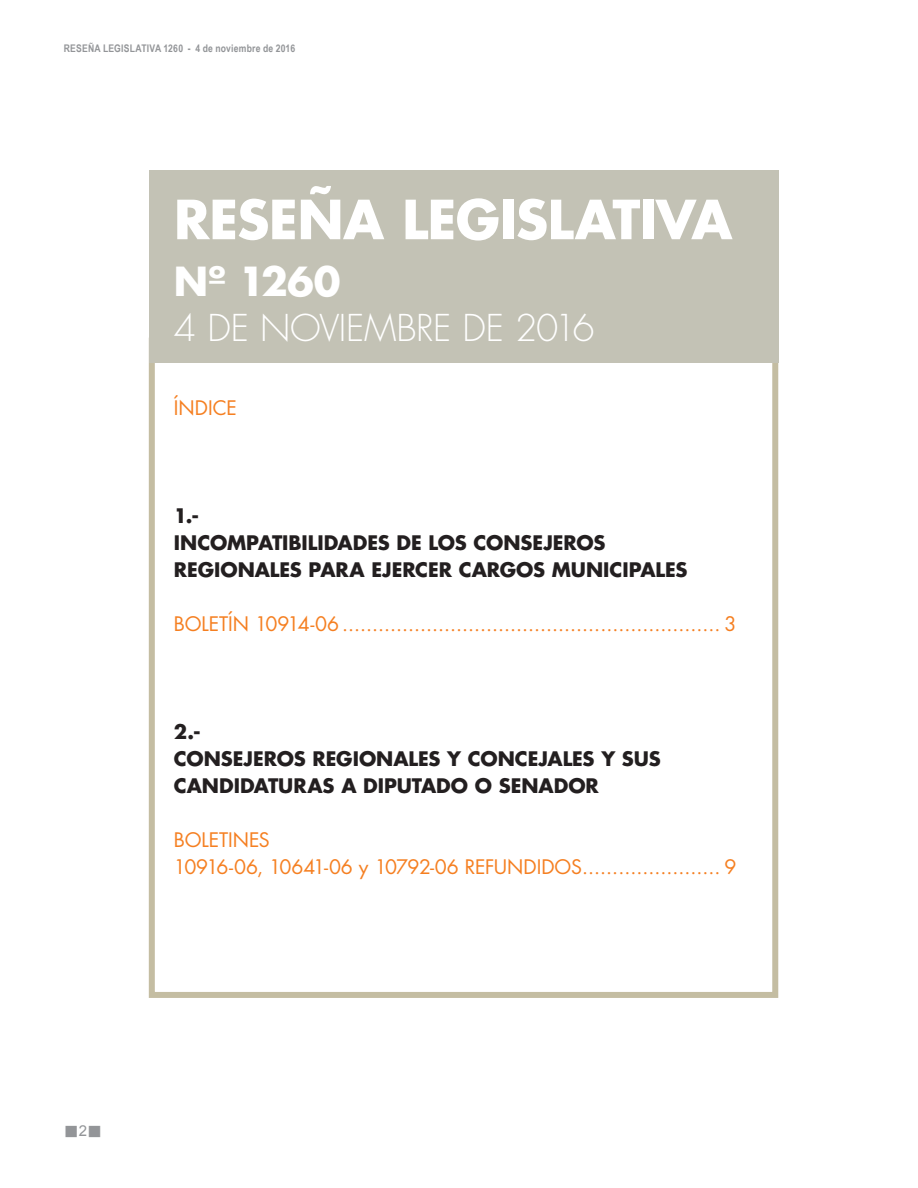
<style>
.page{position:relative;width:918px;height:1188px;background:#fff}
.page>*{position:absolute;margin:0;border:0;box-sizing:border-box;transform-origin:0 0}
.t1{font:700 52.5px "Futura";letter-spacing:-.01em;color:#fff}
.t2{font:700 39px "Futura";letter-spacing:-.01em;color:#fff}
.t3{font:300 36px "Futura";letter-spacing:-.01em;color:#fff}
.t4{font:19.5px "Futura";letter-spacing:-.01em;color:#f57f21}
.t5{font:700 19.5px/27px "Futura";letter-spacing:-.005em;color:#231f20}
.t6{font:15px "Arial";color:#939598}
.t7{font:700 10.5px "Arial Narrow";letter-spacing:.02em;color:#939598}
</style>
<div class="page">
<svg style="left:148px;top:332px;width:631px;height:666px"></svg>
<div style="left:149px;top:170px;width:629px;height:193px;background:#c3c2b5"></div>
<p class="t7" style="left:64px;top:40px;width:233px">RESEÑA LEGISLATIVA 1260 - 4 de noviembre de 2016</p>
<p class="t1" style="left:174px;top:183px;width:560px">RESEÑA LEGISLATIVA</p>
<p class="t2" style="left:174px;top:255px;width:168px">Nº 1260</p>
<p class="t3" style="left:174px;top:305px;width:422px">4 DE NOVIEMBRE DE 2016</p>
<p class="t4" style="left:174px;top:395px;width:65px">ÍNDICE</p>
<p class="t5" style="left:174px;top:502px;width:27px">1.-</p>
<p class="t5" style="left:174px;top:529px;width:515px">INCOMPATIBILIDADES DE LOS CONSEJEROS<br>REGIONALES PARA EJERCER CARGOS MUNICIPALES</p>
<p class="t4" style="left:174px;top:611px;width:564px">BOLETÍN 10914-06............................................................... 3</p>
<p class="t5" style="left:174px;top:718px;width:29px">2.-</p>
<p class="t5" style="left:174px;top:745px;width:488px">CONSEJEROS REGIONALES Y CONCEJALES Y SUS<br>CANDIDATURAS A DIPUTADO O SENADOR</p>
<p class="t4" style="left:174px;top:827px;width:97px">BOLETINES</p>
<p class="t4" style="left:174px;top:854px;width:564px">10916-06, 10641-06 y 10792-06 REFUNDIDOS....................... 9</p>
<p class="t6" style="left:79px;top:1121px;width:10px">2</p>
</div>
